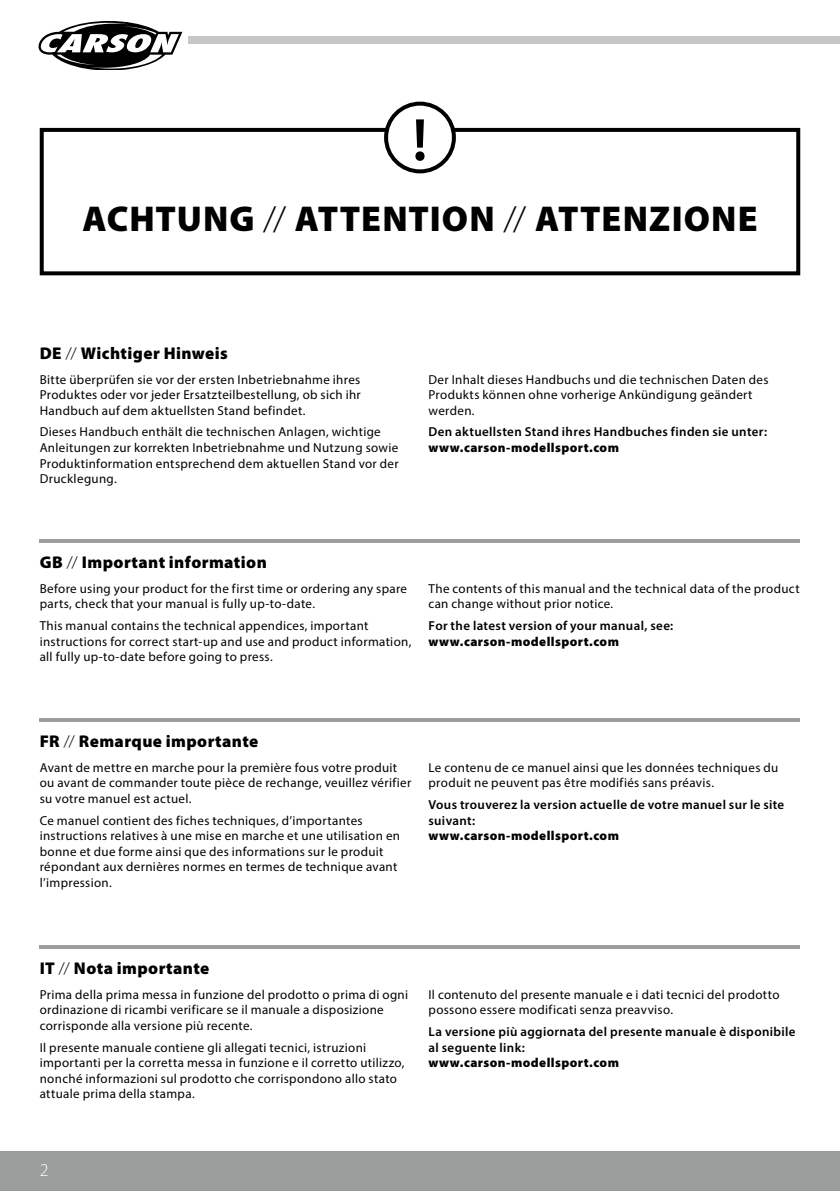
<style>
.page{position:relative;width:840px;height:1191px;background:#fff}
.page>*{position:absolute;margin:0;border:0;box-sizing:border-box;transform-origin:0 0}
.t1{font:600 60.4px "Myriad Pro";color:#000}
.t2{font:900 36px "Myriad Pro";letter-spacing:.03em;color:#000}
.t3{font:300 18px "Myriad Pro";color:#fff}
.t4{font:900 17px "Myriad Pro";letter-spacing:.025em;color:#000}
.t5{font:13px/15.6px "Myriad Pro";letter-spacing:.025em;color:#000}
.t6{font:600 13px/15.6px "Myriad Pro";letter-spacing:.025em;color:#000}
.t7{font:900 13px "Myriad Pro";letter-spacing:.035em;color:#000}
.s1{font-weight:300}
</style>
<div class="page">
<hr style="left:839px;top:1151px;width:1px;height:40px;background:#9c9d9d">
<div style="left:0;top:1151px;width:839px;height:40px;background:#9c9d9d"></div>
<div style="left:188px;top:36px;width:651px;height:8px;background:#c5c6c6"></div>
<svg style="left:38px;top:21px;width:145px;height:48px"></svg>
<div style="left:40px;top:128px;width:759px;height:147px;border:4px solid #000"></div>
<hr style="left:40px;top:539px;width:759px;height:4px;background:#9c9d9d">
<hr style="left:40px;top:718px;width:759px;height:4px;background:#9c9d9d">
<hr style="left:40px;top:945px;width:759px;height:4px;background:#9c9d9d">
<div style="left:386px;top:104px;width:67px;height:67px;background:#fff;border-radius:50%"></div>
<div style="left:384px;top:102px;width:71px;height:71px;border:4px solid #000;border-radius:50%"></div>
<h1 class="t1" style="left:412px;top:101px;width:17px">!</h1>
<h2 class="t2" style="left:82px;top:195px;width:257px">Achtung <span class="s1">//</span> Attenti</h2>
<h2 class="t2" style="left:441px;top:195px;width:139px">on <span class="s1">//</span> Atten</h2>
<h2 class="t2" style="left:649px;top:195px;width:85px">zione</h2>
<h3 class="t4" style="left:40px;top:341px;width:190px">DE <span class="s1">//</span> Wichtiger Hinweis</h3>
<p class="t5" style="left:40px;top:371px;width:322px;text-align:justify">Bitte überprüfen sie vor der ersten Inbetriebnahme ihres Produktes oder vor jeder Ersatzteilbestellung, ob sich ihr Handbuch auf dem aktuellsten Stand befindet.</p>
<p class="t5" style="left:40px;top:424px;width:360px">Dieses Handbuch enthält die technischen Anlagen, wichtige Anleitungen zur korrekten Inbetriebnahme und Nutzung sowie Produktinformation entsprechend dem aktuellen Stand vor der Drucklegung.</p>
<p class="t5" style="left:428px;top:371px;width:341px">Der Inhalt dieses Handbuchs und die technischen Daten des<br>Produkts können ohne vorherige Ankündigung geändert werden.</p>
<p class="t6" style="left:428px;top:424px;width:340px">Den aktuellsten Stand ihres Handbuches finden sie unter:</p>
<p class="t7" style="left:428px;top:439px;width:192px">www.carson-modellsport.com</p>
<h3 class="t4" style="left:40px;top:550px;width:228px">GB <span class="s1">//</span> Important information</h3>
<p class="t5" style="left:40px;top:580px;width:369px">Before using your product for the first time or ordering any spare parts, check that your manual is fully up-to-date.</p>
<p class="t5" style="left:40px;top:617px;width:373px">This manual contains the technical appendices, important instructions for correct start-up and use and product information, all fully up-to-date before going to press.</p>
<p class="t5" style="left:428px;top:580px;width:372px">The contents of this manual and the technical data of the product can change without prior notice.</p>
<p class="t6" style="left:428px;top:617px;width:246px">For the latest version of your manual, see:</p>
<p class="t7" style="left:428px;top:632px;width:192px">www.carson-modellsport.com</p>
<h3 class="t4" style="left:40px;top:730px;width:220px">FR <span class="s1">//</span> Remarque importante</h3>
<p class="t5" style="left:40px;top:759px;width:373px">Avant de mettre en marche pour la première fous votre produit ou avant de commander toute pièce de rechange, veuillez vérifier su votre manuel est actuel.</p>
<p class="t5" style="left:40px;top:812px;width:361px">Ce manuel contient des fiches techniques, d’importantes instructions relatives à une mise en marche et une utilisation en bonne et due forme ainsi que des informations sur le produit répondant aux dernières normes en termes de technique avant l’impression.</p>
<p class="t5" style="left:428px;top:759px;width:351px">Le contenu de ce manuel ainsi que les données techniques du produit ne peuvent pas être modifiés sans préavis.</p>
<p class="t6" style="left:428px;top:796px;width:357px">Vous trouverez la version actuelle de votre manuel sur le site suivant:</p>
<p class="t7" style="left:428px;top:827px;width:192px">www.carson-modellsport.com</p>
<h3 class="t4" style="left:40px;top:956px;width:171px">IT <span class="s1">//</span> Nota importante</h3>
<p class="t5" style="left:40px;top:986px;width:370px">Prima della prima messa in funzione del prodotto o prima di ogni ordinazione di ricambi verificare se il manuale a disposizione corrisponde alla versione più recente.</p>
<p class="t5" style="left:40px;top:1039px;width:366px">Il presente manuale contiene gli allegati tecnici, istruzioni importanti per la corretta messa in funzione e il corretto utilizzo, nonché informazioni sul prodotto che corrispondono allo stato attuale prima della stampa.</p>
<p class="t5" style="left:428px;top:986px;width:352px">Il contenuto del presente manuale e i dati tecnici del prodotto possono essere modificati senza preavviso.</p>
<p class="t6" style="left:428px;top:1023px;width:368px">La versione più aggiornata del presente manuale è disponibile al seguente link:</p>
<p class="t7" style="left:428px;top:1054px;width:192px">www.carson-modellsport.com</p>
<h3 class="t3" style="left:40px;top:1159px;width:10px">2</h3>
</div>
